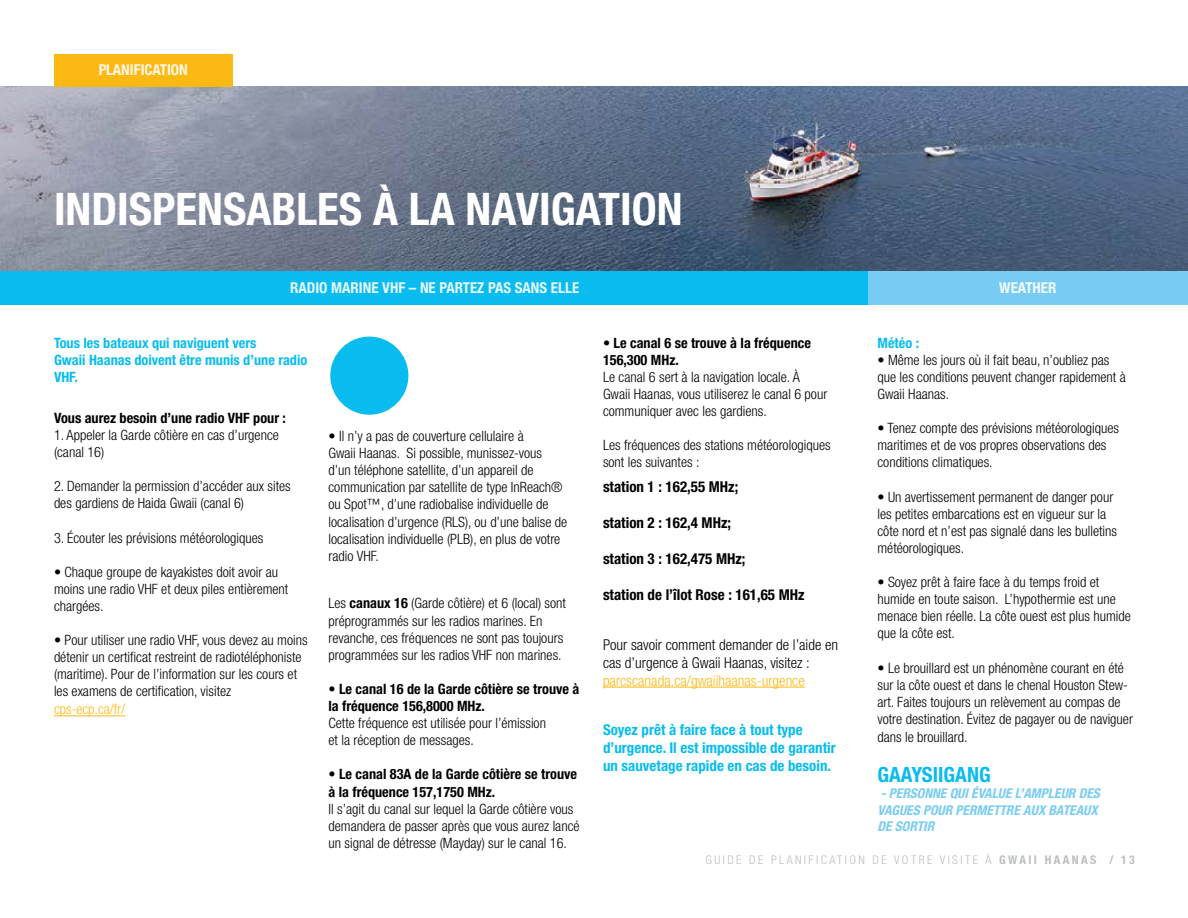
<style>
.page{position:relative;width:1188px;height:918px;background:#fff}
.page>*{position:absolute;margin:0;border:0;box-sizing:border-box;transform-origin:0 0}
.t1{font:700 condensed 45px "Helvetica Neue LT Std";color:#fff}
.t2{font:700 condensed 21px "Helvetica Neue LT Std";color:#09bcef}
.t3{font:700 condensed 15px/18px "Helvetica Neue LT Std";color:#09bcef}
.t4{font:700 condensed 15px "Helvetica Neue LT Std";color:#000}
.t5{font:300 condensed 15px/18px "Helvetica Neue LT Std";color:#000}
.t6{font:700 condensed 15px "Helvetica Neue LT Std";color:#fff}
.t7{font:300 condensed 15px "Helvetica Neue LT Std";color:#fdb913}
.t8{font:300 condensed 14.25px/17.1px "Helvetica Neue LT Std";color:#000}
.t9{font:700 condensed 14.25px/17.1px "Helvetica Neue LT Std";color:#000}
.t10{font:700 condensed 14.25px/17.1px "Helvetica Neue LT Std";color:#09bcef}
.t11{font:300 condensed 14.25px "Helvetica Neue LT Std";color:#fdb913}
.t12{font:italic 700 condensed 13.5px/16.5px "Helvetica Neue LT Std";color:#78ccf3}
.t13{font:300 condensed 12px "Helvetica Neue LT Std";letter-spacing:.2em;color:#bcbec0}
.s1{font-weight:700}
.s2{font-weight:300}
</style>
<div class="page">
<img style="left:0;top:86px;width:1188px;height:185px">
<hr style="left:54px;top:715px;width:71px;height:1px;background:#fdb913">
<div style="left:0;top:271px;width:869px;height:34px;background:#09bcef"></div>
<div style="left:869px;top:271px;width:319px;height:34px;background:#78ccf3"></div>
<div style="left:330px;top:337px;width:78px;height:78px;background:#09bcef;border-radius:50%"></div>
<svg style="left:349px;top:260px;width:13px;height:83px"></svg>
<svg style="left:330px;top:349px;width:11px;height:51px"></svg>
<div style="left:54px;top:54px;width:178px;height:32px;background:#fdb913"></div>
<hr style="left:603px;top:687px;width:202px;height:1px;background:#fdb913">
<p class="t6" style="left:98px;top:60px;width:91px">PLANIFICATION</p>
<h1 class="t1" style="left:54px;top:182px;width:630px">INDISPENSABLES À LA NAVIGATION</h1>
<p class="t6" style="left:290px;top:279px;width:291px">RADIO MARINE VHF – NE PARTEZ PAS SANS ELLE</p>
<p class="t6" style="left:999px;top:279px;width:59px">WEATHER</p>
<p class="t10" style="left:54px;top:334px;width:255px">Tous les bateaux qui naviguent vers<br>Gwaii Haanas doivent être munis d’une radio<br>VHF.</p>
<p class="t9" style="left:54px;top:409px;width:233px">Vous aurez besoin d’une radio VHF pour :</p>
<p class="t8" style="left:54px;top:426px;width:226px">1. Appeler la Garde côtière en cas d’urgence (canal 16)</p>
<p class="t8" style="left:54px;top:478px;width:238px">2. Demander la permission d’accéder aux sites des gardiens de Haida Gwaii (canal 6)</p>
<p class="t8" style="left:54px;top:529px;width:211px">3. Écouter les prévisions météorologiques</p>
<p class="t8" style="left:54px;top:563px;width:236px">• Chaque groupe de kayakistes doit avoir au moins une radio VHF et deux piles entièrement chargées.</p>
<p class="t8" style="left:54px;top:631px;width:255px">• Pour utiliser une radio VHF, vous devez au moins détenir un certificat restreint de radiotéléphoniste (maritime). Pour de l’information sur les cours et les examens de certification, visitez</p>
<p class="t11" style="left:54px;top:701px;width:73px">cps-ecp.ca/fr/</p>
<p class="t8" style="left:328px;top:427px;width:240px">• Il n’y a pas de couverture cellulaire à<br>Gwaii Haanas. Si possible, munissez-vous d’un téléphone satellite, d’un appareil de communication par satellite de type InReach® ou Spot™, d’une radiobalise individuelle de localisation d’urgence (RLS), ou d’une balise de localisation individuelle (PLB), en plus de votre radio VHF.</p>
<p class="t8" style="left:328px;top:595px;width:239px">Les <span class="s1">canaux 16</span> (Garde côtière) et 6 (local) sont préprogrammés sur les radios marines. En revanche, ces fréquences ne sont pas toujours programmées sur les radios VHF non marines.</p>
<p class="t9" style="left:328px;top:680px;width:252px"><span class="s2">•</span> Le canal 16 de la Garde côtière se trouve à la fréquence 156,8000 MHz.</p>
<p class="t8" style="left:328px;top:714px;width:219px">Cette fréquence est utilisée pour l’émission et la réception de messages.</p>
<p class="t9" style="left:328px;top:766px;width:250px"><span class="s2">•</span> Le canal 83A de la Garde côtière se trouve à la fréquence 157,1750 MHz.</p>
<p class="t8" style="left:328px;top:800px;width:253px">Il s’agit du canal sur lequel la Garde côtière vous demandera de passer après que vous aurez lancé un signal de détresse (Mayday) sur le canal 16.</p>
<p class="t9" style="left:603px;top:334px;width:210px"><span class="s2">•</span> Le canal 6 se trouve à la fréquence<br>156,300 MHz.</p>
<p class="t8" style="left:603px;top:368px;width:226px">Le canal 6 sert à la navigation locale. À<br>Gwaii Haanas, vous utiliserez le canal 6 pour communiquer avec les gardiens.</p>
<p class="t8" style="left:603px;top:437px;width:229px">Les fréquences des stations météorologiques sont les suivantes :</p>
<p class="t4" style="left:603px;top:478px;width:137px">station 1 : 162,55 MHz;</p>
<p class="t4" style="left:603px;top:514px;width:130px">station 2 : 162,4 MHz;</p>
<p class="t4" style="left:603px;top:550px;width:144px">station 3 : 162,475 MHz;</p>
<p class="t4" style="left:603px;top:586px;width:203px">station de l’îlot Rose : 161,65 MHz</p>
<p class="t5" style="left:603px;top:635px;width:237px">Pour savoir comment demander de l’aide en cas d’urgence à Gwaii Haanas, visitez :</p>
<p class="t7" style="left:603px;top:672px;width:203px">parcscanada.ca/gwaiihaanas-urgence</p>
<p class="t3" style="left:603px;top:721px;width:234px">Soyez prêt à faire face à tout type d’urgence. Il est impossible de garantir un sauvetage rapide en cas de besoin.</p>
<p class="t10" style="left:878px;top:334px;width:43px">Météo :</p>
<p class="t8" style="left:878px;top:351px;width:250px">• Même les jours où il fait beau, n’oubliez pas que les conditions peuvent changer rapidement à<br>Gwaii Haanas.</p>
<p class="t8" style="left:878px;top:419px;width:243px">• Tenez compte des prévisions météorologiques maritimes et de vos propres observations des conditions climatiques.</p>
<p class="t8" style="left:878px;top:488px;width:241px">• Un avertissement permanent de danger pour les petites embarcations est en vigueur sur la côte nord et n’est pas signalé dans les bulletins météorologiques.</p>
<p class="t8" style="left:878px;top:573px;width:255px">• Soyez prêt à faire face à du temps froid et humide en toute saison. L’hypothermie est une menace bien réelle. La côte ouest est plus humide que la côte est.</p>
<p class="t8" style="left:878px;top:659px;width:257px">• Le brouillard est un phénomène courant en été sur la côte ouest et dans le chenal Houston Stew&shy;art. Faites toujours un relèvement au compas de votre destination. Évitez de pagayer ou de naviguer dans le brouillard.</p>
<h2 class="t2" style="left:878px;top:762px;width:115px">GAAYSIIGANG</h2>
<p class="t12" style="left:878px;top:785px;width:224px">- PERSONNE QUI ÉVALUE L’AMPLEUR DES<br>VAGUES POUR PERMETTRE AUX BATEAUX<br>DE SORTIR</p>
<p class="t13" style="left:706px;top:853px;width:431px">GUIDE DE PLANIFICATION DE VOTRE VISITE À <span class="s1">GWAII HAANAS / 13</span></p>
</div>
